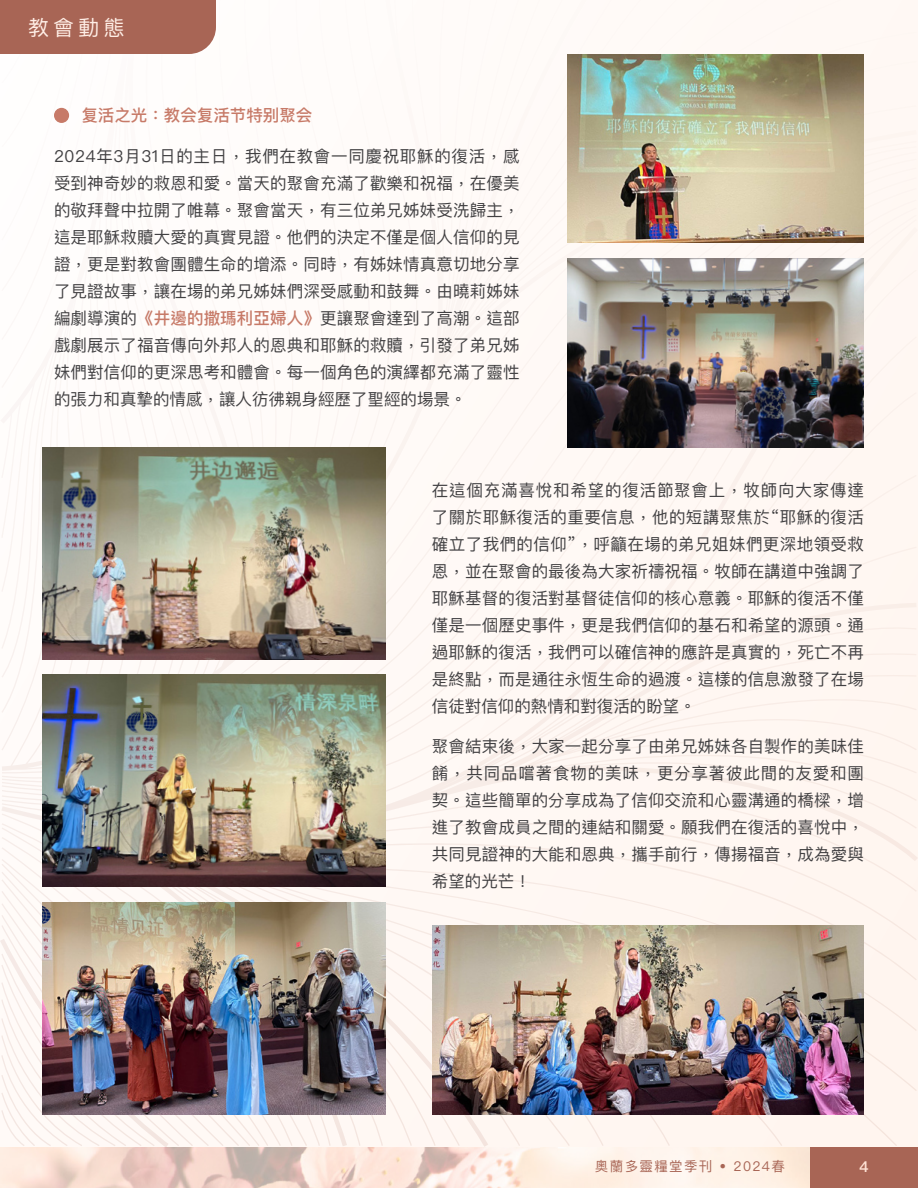
<style>
.page{position:relative;width:918px;height:1188px;background:#fff}
.page>*{position:absolute;margin:0;border:0;box-sizing:border-box;transform-origin:0 0}
.t1{font:21px "Ping Fang HK";color:#ffeee6}
.t2{font:16.5px/27px "Ping Fang HK";letter-spacing:.005em;color:#414042;text-align:justify}
.t3{font:500 16.5px "Ping Fang HK";color:#c77a68}
.t4{font:600 15px "Ping Fang HK";color:#ffe2d4}
.t5{font:13.5px "Ping Fang SC";letter-spacing:.1em;color:#a86555}
.s1{font-weight:500;color:#c77a68}
</style>
<div class="page">
<div style="left:0;top:0;width:918px;height:1148px;background:#fff9f5"></div>
<img style="left:0;top:1148px;width:810px;height:40px">
<div style="left:810px;top:1148px;width:108px;height:40px;background:#a86555"></div>
<svg style="left:0;top:0;width:216px;height:123px"></svg>
<img style="left:42px;top:447px;width:344px;height:212px">
<img style="left:42px;top:675px;width:344px;height:212px">
<img style="left:42px;top:902px;width:344px;height:212px">
<img style="left:567px;top:54px;width:297px;height:189px">
<img style="left:567px;top:258px;width:297px;height:189px">
<img style="left:432px;top:925px;width:432px;height:189px">
<p class="t1" style="left:28px;top:14px;width:98px">教會動態</p>
<p class="t3" style="left:81px;top:105px;width:233px">复活之光：教会复活节特别聚会</p>
<p class="t2" style="left:54px;top:142px;width:467px">2024年3月31日的主日，我們在教會一同慶祝耶穌的復活，感受到神奇妙的救恩和愛。當天的聚會充滿了歡樂和祝福，在優美的敬拜聲中拉開了帷幕。聚會當天，有三位弟兄姊妹受洗歸主，這是耶穌救贖大愛的真實見證。他們的決定不僅是個人信仰的見證，更是對教會團體生命的增添。同時，有姊妹情真意切地分享了見證故事，讓在場的弟兄姊妹們深受感動和鼓舞。由曉莉姊妹編劇導演的<span class="s1">《井邊的撒瑪利亞婦人》</span>更讓聚會達到了高潮。這部戲劇展示了福音傳向外邦人的恩典和耶穌的救贖，引發了弟兄姊妹們對信仰的更深思考和體會。每一個角色的演繹都充滿了靈性的張力和真摯的情感，讓人彷彿親身經歷了聖經的場景。</p>
<p class="t2" style="left:432px;top:476px;width:434px">在這個充滿喜悅和希望的復活節聚會上，牧師向大家傳達了關於耶穌復活的重要信息，他的短講聚焦於“耶穌的復活確立了我們的信仰”，呼籲在場的弟兄姐妹們更深地領受救恩，並在聚會的最後為大家祈禱祝福。牧師在講道中強調了耶穌基督的復活對基督徒信仰的核心意義。耶穌的復活不僅僅是一個歷史事件，更是我們信仰的基石和希望的源頭。通過耶穌的復活，我們可以確信神的應許是真實的，死亡不再是終點，而是通往永恆生命的過渡。這樣的信息激發了在場信徒對信仰的熱情和對復活的盼望。</p>
<p class="t2" style="left:432px;top:733px;width:433px">聚會結束後，大家一起分享了由弟兄姊妹各自製作的美味佳餚，共同品嚐著食物的美味，更分享著彼此間的友愛和團契。這些簡單的分享成為了信仰交流和心靈溝通的橋樑，增進了教會成員之間的連結和關愛。願我們在復活的喜悅中，共同見證神的大能和恩典，攜手前行，傳揚福音，成為愛與希望的光芒！</p>
<p class="t5" style="left:595px;top:1158px;width:191px">奧蘭多靈糧堂季刊 • 2024春</p>
<p class="t4" style="left:860px;top:1157px;width:10px">4</p>
</div>
